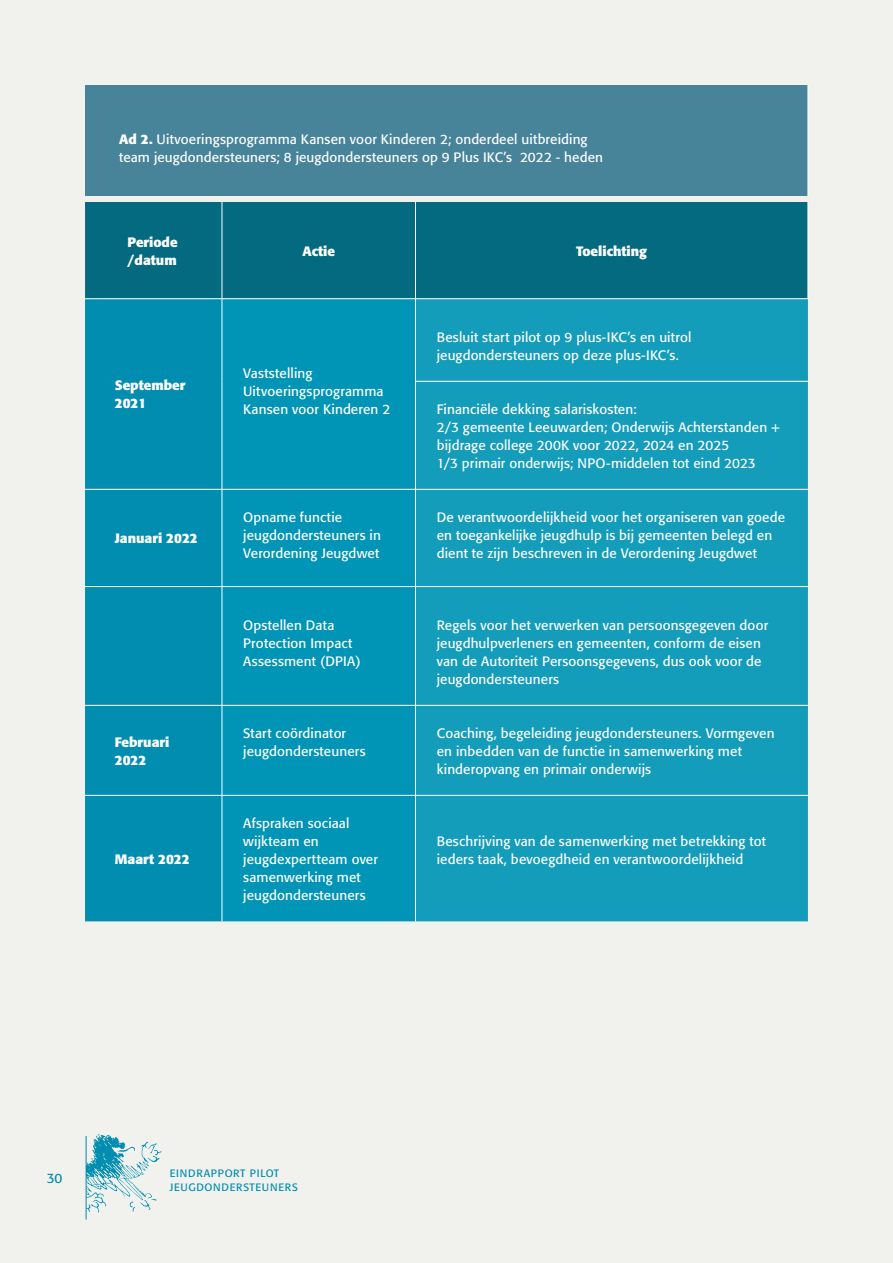
<style>
.page{position:relative;width:893px;height:1263px;background:#f1f2ed}
.page>*{position:absolute;margin:0;border:0;box-sizing:border-box;transform-origin:0 0}
.Broodtekst{font:13.5px/18px "Formata";letter-spacing:.01em;color:#fff}
.t1{font:700 13.5px/18px "Formata";color:#fff}
.t2{font:13.5px "Formata";color:#008db0}
.t3{font:10.65px/14.1px "Formata";letter-spacing:.06em;color:#008db0}
.s1{font-weight:700}
</style>
<div class="page">
<hr style="left:86px;top:1136px;width:1px;height:83px;background:#008db0">
<svg style="left:86px;top:1134px;width:76px;height:78px"></svg>
<div style="left:85px;top:202px;width:723px;height:96px;background:#046a80"></div>
<div style="left:85px;top:299px;width:137px;height:622px;background:#008db0"></div>
<div style="left:223px;top:299px;width:192px;height:622px;background:#0095b6"></div>
<div style="left:416px;top:299px;width:392px;height:622px;background:#149cbb"></div>
<hr style="left:85px;top:489px;width:137px;height:1px;background:#fff">
<hr style="left:85px;top:586px;width:137px;height:1px;background:#fff">
<hr style="left:85px;top:705px;width:137px;height:1px;background:#fff">
<hr style="left:85px;top:795px;width:137px;height:1px;background:#fff">
<hr style="left:222px;top:299px;width:1px;height:82px;background:#fff">
<hr style="left:222px;top:381px;width:1px;height:108px;background:#fff">
<hr style="left:222px;top:489px;width:193px;height:1px;background:#fff">
<hr style="left:222px;top:490px;width:1px;height:96px;background:#fff">
<hr style="left:222px;top:586px;width:193px;height:1px;background:#fff">
<hr style="left:222px;top:587px;width:1px;height:118px;background:#fff">
<hr style="left:222px;top:705px;width:193px;height:1px;background:#fff">
<hr style="left:222px;top:706px;width:1px;height:89px;background:#fff">
<hr style="left:222px;top:795px;width:193px;height:1px;background:#fff">
<hr style="left:222px;top:796px;width:1px;height:125px;background:#fff">
<hr style="left:415px;top:299px;width:1px;height:82px;background:#fff">
<hr style="left:415px;top:382px;width:1px;height:107px;background:#fff">
<hr style="left:415px;top:490px;width:1px;height:96px;background:#fff">
<hr style="left:415px;top:587px;width:1px;height:118px;background:#fff">
<hr style="left:415px;top:706px;width:1px;height:89px;background:#fff">
<hr style="left:415px;top:796px;width:1px;height:125px;background:#fff">
<hr style="left:415px;top:381px;width:393px;height:1px;background:#fff">
<hr style="left:415px;top:489px;width:393px;height:1px;background:#fff">
<hr style="left:415px;top:586px;width:393px;height:1px;background:#fff">
<hr style="left:415px;top:705px;width:393px;height:1px;background:#fff">
<hr style="left:415px;top:795px;width:393px;height:1px;background:#fff">
<hr style="left:222px;top:202px;width:1px;height:96px;background:#fff">
<hr style="left:415px;top:202px;width:1px;height:96px;background:#fff">
<hr style="left:808px;top:202px;width:1px;height:96px;background:#fff">
<hr style="left:85px;top:298px;width:137px;height:1px;background:#fff">
<hr style="left:222px;top:298px;width:193px;height:1px;background:#fff">
<hr style="left:415px;top:298px;width:393px;height:1px;background:#fff">
<div style="left:85px;top:85px;width:723px;height:111px;background:#478499"></div>
<hr style="left:808px;top:85px;width:1px;height:111px;background:#fff">
<p class="Broodtekst" style="left:119px;top:130px;width:486px"><span class="s1">Ad 2.</span> Uitvoeringsprogramma Kansen voor Kinderen 2; onderdeel uitbreiding team jeugdondersteuners; 8 jeugdondersteuners op 9 Plus IKC’s 2022 - heden</p>
<p class="t1" style="left:128px;top:233px;width:52px">Periode</p>
<p class="t1" style="left:128px;top:251px;width:51px">/datum</p>
<p class="t1" style="left:115px;top:376px;width:72px">September<br>2021</p>
<p class="t1" style="left:115px;top:529px;width:84px">Januari 2022</p>
<p class="t1" style="left:302px;top:242px;width:34px">Actie</p>
<p class="t1" style="left:576px;top:242px;width:72px">Toelichting</p>
<p class="Broodtekst" style="left:243px;top:364px;width:148px">Vaststelling<br>Uitvoeringsprogramma<br>Kansen voor Kinderen 2</p>
<p class="Broodtekst" style="left:437px;top:328px;width:256px">Besluit start pilot op 9 plus-IKC’s en uitrol jeugdondersteuners op deze plus-IKC’s.</p>
<p class="Broodtekst" style="left:437px;top:400px;width:345px">Financiële dekking salariskosten:<br>2/3 gemeente Leeuwarden; Onderwijs Achterstanden + bijdrage college 200K voor 2022, 2024 en 2025</p>
<p class="Broodtekst" style="left:437px;top:454px;width:321px">1/3 primair onderwijs; NPO-middelen tot eind 2023</p>
<p class="Broodtekst" style="left:243px;top:508px;width:139px">Opname functie jeugdondersteuners in<br>Verordening Jeugdwet</p>
<p class="Broodtekst" style="left:437px;top:508px;width:350px">De verantwoordelijkheid voor het organiseren van goede en toegankelijke jeugdhulp is bij gemeenten belegd en dient te zijn beschreven in de Verordening Jeugdwet</p>
<p class="Broodtekst" style="left:243px;top:616px;width:119px">Opstellen Data<br>Protection Impact<br>Assessment (DPIA)</p>
<p class="Broodtekst" style="left:437px;top:616px;width:333px">Regels voor het verwerken van persoonsgegeven door jeugdhulpverleners en gemeenten, conform de eisen van de Autoriteit Persoonsgegevens, dus ook voor de jeugdondersteuners</p>
<p class="t1" style="left:115px;top:733px;width:56px">Februari<br>2022</p>
<p class="Broodtekst" style="left:243px;top:724px;width:124px">Start coördinator jeugdondersteuners</p>
<p class="Broodtekst" style="left:437px;top:724px;width:339px">Coaching, begeleiding jeugdondersteuners. Vormgeven en inbedden van de functie in samenwerking met kinderopvang en primair onderwijs</p>
<p class="t1" style="left:115px;top:850px;width:76px">Maart 2022</p>
<p class="Broodtekst" style="left:243px;top:814px;width:136px">Afspraken sociaal wijkteam en jeugdexpertteam over samenwerking met jeugdondersteuners</p>
<p class="Broodtekst" style="left:437px;top:832px;width:331px">Beschrijving van de samenwerking met betrekking tot ieders taak, bevoegdheid en verantwoordelijkheid</p>
<p class="t2" style="left:47px;top:1170px;width:17px">30</p>
<p class="t3" style="left:170px;top:1166px;width:130px">EINDRAPPORT PILOT<br>JEUGDONDERSTEUNERS</p>
</div>
